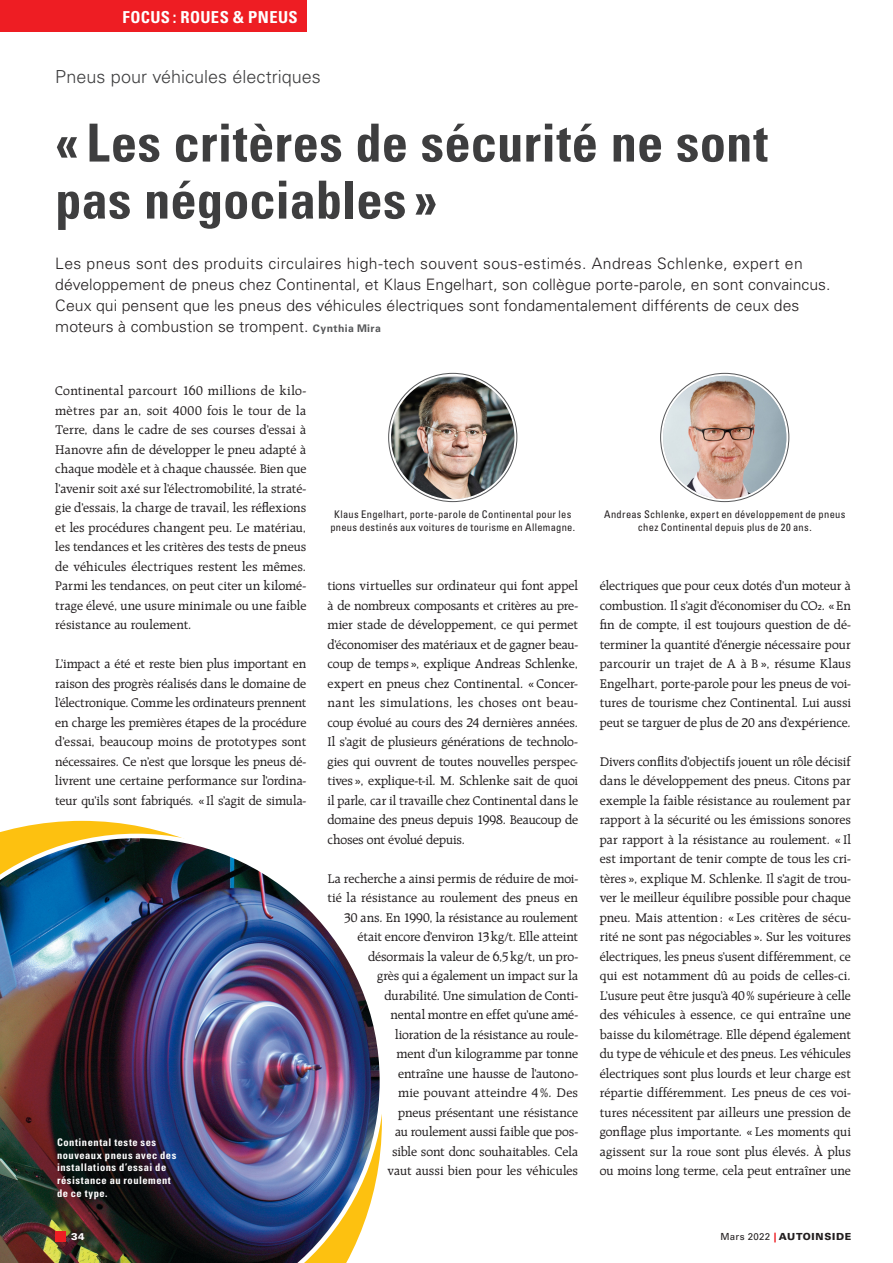
<style>
.page{position:relative;width:893px;height:1263px;background:#fff}
.page>*{position:absolute;margin:0;border:0;box-sizing:border-box;transform-origin:0 0}
._02_01_Titel_35PT{font:700 condensed 52.5px/57px "Univers LT Std";letter-spacing:.005em;color:#3e3e3f}
._01_Kopfzeile{font:300 18px "Univers LT Std";color:#3e3e3f}
._01_Rubrik_Titel_lin{font:700 condensed 16.5px "Univers LT Std";letter-spacing:.025em;color:#fff}
._03_Lead{font:300 15.75px/21px "Univers LT Std";letter-spacing:.005em;color:#231f20}
._05_Lauftext{font:13.5px/19.5px "Raleigh LT Std";color:#231f20;text-align:justify}
._00_Bildlegende{font:condensed 10.5px/12.6px "Univers LT Std";letter-spacing:.025em;color:#231f20;text-align:center}
._00_bildlegende_blac{font:700 condensed 10.5px/12.6px "Univers LT Std";letter-spacing:.045em;color:#fff}
.t1{font:900 9.75px "Univers LT Std";letter-spacing:.07em;color:#231f20}
.t2{font:900 9.75px "Univers LT Std";color:#fff}
.s1{font-weight:700;font-size:10.5px;color:#57585a}
.s2{font-weight:600;font-size:7.8px}
.s3{font-weight:400}
.s4{color:#ee1d23}
</style>
<div class="page">
<svg style="left:0;top:821px;width:170px;height:13px;fill:#fdc110"></svg>
<img style="left:391px;top:377px;width:123px;height:122px">
<svg style="left:661px;top:373px;width:128px;height:129px"></svg>
<img style="left:663px;top:376px;width:123px;height:123px;border-radius:62px">
<img style="left:0;top:834px;width:382px;height:429px">
<div style="left:55px;top:1231px;width:11px;height:11px;background:#ee1d23"></div>
<div style="left:0;top:0;width:306px;height:31px;background:#ee1d23"></div>
<p class="_01_Rubrik_Titel_lin" style="left:122px;top:7px;width:177px">FOCUS : ROUES &amp; PNEUS</p>
<p class="_01_Kopfzeile" style="left:55px;top:66px;width:267px">Pneus pour véhicules électriques</p>
<p class="_02_01_Titel_35PT" style="left:55px;top:114px;width:714px">« Les critères de sécurité ne sont pas négociables »</p>
<p class="_03_Lead" style="left:55px;top:253px;width:777px">Les pneus sont des produits circulaires high-tech souvent sous-estimés. Andreas Schlenke, expert en développement de pneus chez Continental, et Klaus Engelhart, son collègue porte-parole, en sont convaincus.<br>Ceux qui pensent que les pneus des véhicules électriques sont fondamentalement différents de ceux des moteurs à combustion se trompent. <span class="s1">Cynthia Mira</span></p>
<p class="_05_Lauftext" style="left:55px;top:381px;width:253px">Continental parcourt 160 millions de kilo&shy;mètres par an, soit 4000 fois le tour de la Terre, dans le cadre de ses courses d’essai à Hanovre afin de développer le pneu adapté à chaque modèle et à chaque chaussée. Bien que l’avenir soit axé sur l’électromobilité, la straté&shy;gie d’essais, la charge de travail, les réflexions et les procédures changent peu. Le matériau, les tendances et les critères des tests de pneus de véhicules électriques restent les mêmes.<br>Parmi les tendances, on peut citer un kilomé&shy;trage élevé, une usure minimale ou une faible résistance au roulement.</p>
<p class="_05_Lauftext" style="left:55px;top:654px;width:253px">L’impact a été et reste bien plus important en raison des progrès réalisés dans le domaine de l’électronique. Comme les ordinateurs prennent en charge les premières étapes de la procédure d’essai, beaucoup moins de prototypes sont nécessaires. Ce n’est que lorsque les pneus dé&shy;livrent une certaine performance sur l’ordina&shy;teur qu’ils sont fabriqués. «Il s’agit de simula-</p>
<p class="_00_Bildlegende" style="left:330px;top:508px;width:246px">Klaus Engelhart, porte-parole de Continental pour les pneus destinés aux voitures de tourisme en Allemagne.</p>
<p class="_00_Bildlegende" style="left:604px;top:508px;width:243px">Andreas Schlenke, expert en développement de pneus chez Continental depuis plus de 20 ans.</p>
<p class="_05_Lauftext" style="left:328px;top:576px;width:252px">tions virtuelles sur ordinateur qui font appel à de nombreux composants et critères au pre&shy;mier stade de développement, ce qui permet d’économiser des matériaux et de gagner beau&shy;coup de temps», explique Andreas Schlenke, expert en pneus chez Continental. «Concer&shy;nant les simulations, les choses ont beau&shy;coup évolué au cours des 24 dernières années.<br>Il s’agit de plusieurs générations de technolo&shy;gies qui ouvrent de toutes nouvelles perspec&shy;tives», explique-t-il. M. Schlenke sait de quoi il parle, car il travaille chez Continental dans le domaine des pneus depuis 1998. Beaucoup de choses ont évolué depuis.</p>
<p class="_05_Lauftext" style="left:328px;top:869px;width:252px;text-align:right">La recherche a ainsi permis de réduire de moi&shy;tié la résistance au roulement des pneus en 30 ans. En 1990, la résistance au roulement était encore d’environ 13kg/t. Elle atteint désormais la valeur de 6,5kg/t, un pro-<br>grès qui a également un impact sur la durabilité. Une simulation de Conti-<br>nental montre en effet qu’une amé-<br>lioration de la résistance au roule-<br>ment d’un kilogramme par tonne<br>entraîne une hausse de l’autono-<br>mie pouvant atteindre 4 %. Des<br>pneus présentant une résistance<br>au roulement aussi faible que pos-<br>sible sont donc souhaitables. Cela<br>vaut aussi bien pour les véhicules</p>
<p class="_05_Lauftext" style="left:600px;top:576px;width:253px">électriques que pour ceux dotés d’un moteur à combustion. Il s’agit d’économiser du CO<span class="s2">2</span>. «En fin de compte, il est toujours question de dé&shy;terminer la quantité d’énergie nécessaire pour parcourir un trajet de A à B», résume Klaus Engelhart, porte-parole pour les pneus de voi&shy;tures de tourisme chez Continental. Lui aussi peut se targuer de plus de 20 ans d’expérience.</p>
<p class="_05_Lauftext" style="left:600px;top:752px;width:253px">Divers conflits d’objectifs jouent un rôle décisif dans le développement des pneus. Citons par exemple la faible résistance au roulement par rapport à la sécurité ou les émissions sonores par rapport à la résistance au roulement. «Il est important de tenir compte de tous les cri&shy;tères», explique M. Schlenke. Il s’agit de trou&shy;ver le meilleur équilibre possible pour chaque pneu. Mais attention: «Les critères de sécu&shy;rité ne sont pas négociables». Sur les voitures électriques, les pneus s’usent différemment, ce qui est notamment dû au poids de celles-ci.<br>L’usure peut être jusqu’à 40% supérieure à celle des véhicules à essence, ce qui entraîne une baisse du kilométrage. Elle dépend également du type de véhicule et des pneus. Les véhicules électriques sont plus lourds et leur charge est répartie différemment. Les pneus de ces voi&shy;tures nécessitent par ailleurs une pression de gonflage plus importante. «Les moments qui agissent sur la roue sont plus élevés. À plus ou moins long terme, cela peut entraîner une</p>
<p class="_00_bildlegende_blac" style="left:57px;top:1136px;width:121px">Continental teste ses nouveaux pneus avec des installations d’essai de résistance au roulement de ce type.</p>
<p class="t2" style="left:71px;top:1230px;width:15px">34</p>
<p class="t1" style="left:720px;top:1230px;width:132px"><span class="s3">Mars 2022</span> <span class="s4">|</span> AUTOINSIDE</p>
</div>
